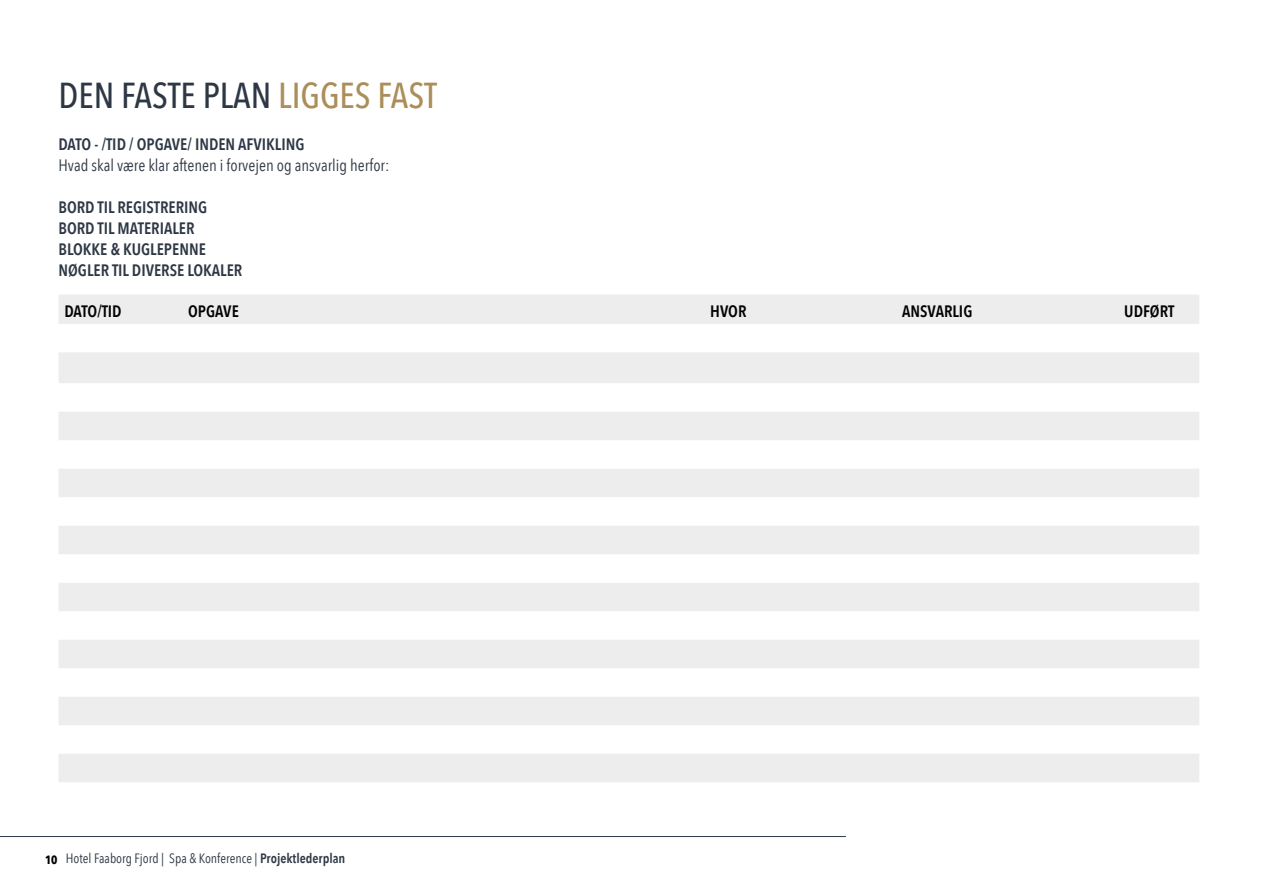
<style>
.page{position:relative;width:1263px;height:893px;background:#fff}
.page>*{position:absolute;margin:0;border:0;box-sizing:border-box;transform-origin:0 0}
.t1{font:500 36px "Avenir Next Condensed";color:#2e3845}
.t2{font:600 16.5px/21px "Avenir Next Condensed";color:#2e3845}
.t3{font:16.5px "Avenir Next Condensed";color:#2e3845}
.t4{font:600 16.5px "Avenir Next Condensed";color:#020203}
.t5{font:13.5px "Avenir Next Condensed";color:#2e3845}
.s1{color:#ab8e59}
.s2{font-weight:700;font-size:12px;color:#000}
.s3{font-weight:600}
</style>
<div class="page">
<hr style="left:0;top:836px;width:846px;height:1px;background:#2e3845">
<svg style="left:59px;top:295px;width:1140px;height:487px;fill:#ededed"></svg>
<h1 class="t1" style="left:58px;top:73px;width:380px">DEN FASTE PLAN <span class="s1">LIGGES FAST</span></h1>
<p class="t2" style="left:58px;top:133px;width:247px">DATO - /TID / OPGAVE/ INDEN AFVIKLING</p>
<p class="t3" style="left:58px;top:151px;width:332px">Hvad skal være klar aftenen i forvejen og ansvarlig herfor:</p>
<p class="t2" style="left:58px;top:196px;width:185px">BORD TIL REGISTRERING<br>BORD TIL MATERIALER<br>BLOKKE &amp; KUGLEPENNE<br>NØGLER TIL DIVERSE LOKALER</p>
<p class="t4" style="left:64px;top:297px;width:59px">DATO/TID</p>
<p class="t4" style="left:188px;top:297px;width:52px">OPGAVE</p>
<p class="t4" style="left:710px;top:297px;width:38px">HVOR</p>
<p class="t4" style="left:902px;top:297px;width:72px">ANSVARLIG</p>
<p class="t4" style="left:1124px;top:297px;width:52px">UDFØRT</p>
<p class="t5" style="left:45px;top:847px;width:302px"><span class="s2">10</span> Hotel Faaborg Fjord | Spa &amp; Konference | <span class="s3">Projektlederplan</span></p>
</div>
